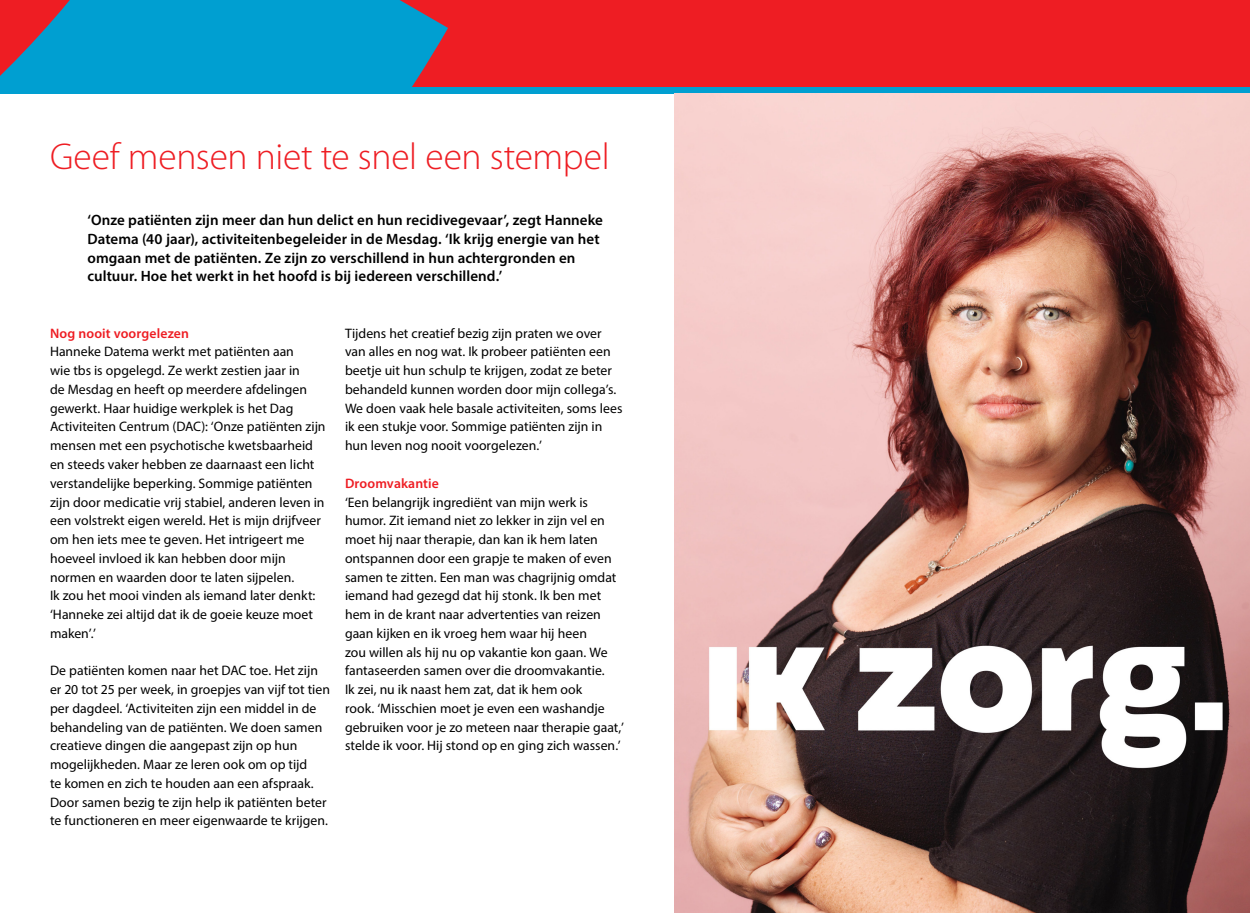
<style>
.page{position:relative;width:1250px;height:913px;background:#fff}
.page>*{position:absolute;margin:0;border:0;box-sizing:border-box;transform-origin:0 0}
.Kop_1_-_c45{font:300 37.5px "Myriad Pro";letter-spacing:-.01em;color:#ee1d23}
.Inleiding{font:600 15px/18.8px "Myriad Pro";letter-spacing:.005em;color:#000}
.Basistekst{font:13.75px/18.8px "Myriad Pro";color:#000}
.Tussenkop_2{font:600 13.75px "Myriad Pro";letter-spacing:.01em;color:#ee1d23}
</style>
<div class="page">
<div style="left:0;top:0;width:1250px;height:94px;background:#ee1d23"></div>
<svg style="left:0;top:0;width:448px;height:88px;background:#1a90bd"></svg>
<div style="left:0;top:88px;width:1250px;height:6px;background:#009fd1"></div>
<img style="left:674px;top:94px;width:576px;height:818px">
<p class="Kop_1_-_c45" style="left:50px;top:136px;width:561px">Geef mensen niet te snel een stempel</p>
<p class="Inleiding" style="left:88px;top:210px;width:517px">‘Onze patiënten zijn meer dan hun delict en hun recidivegevaar’, zegt Hanneke Datema (40 jaar), activiteitenbegeleider in de Mesdag. ‘Ik krijg energie van het omgaan met de patiënten. Ze zijn zo verschillend in hun achtergronden en cultuur. Hoe het werkt in het hoofd is bij iedereen verschillend.’</p>
<p class="Tussenkop_2" style="left:50px;top:324px;width:141px">Nog nooit voorgelezen</p>
<p class="Basistekst" style="left:50px;top:342px;width:277px">Hanneke Datema werkt met patiënten aan<br>wie tbs is opgelegd. Ze werkt zestien jaar in<br>de Mesdag en heeft op meerdere afdelingen gewerkt. Haar huidige werkplek is het Dag Activiteiten Centrum (DAC): ‘Onze patiënten zijn mensen met een psychotische kwetsbaarheid en steeds vaker hebben ze daarnaast een licht verstandelijke beperking. Sommige patiënten zijn door medicatie vrij stabiel, anderen leven in een volstrekt eigen wereld. Het is mijn drijfveer om hen iets mee te geven. Het intrigeert me hoeveel invloed ik kan hebben door mijn normen en waarden door te laten sijpelen.</p>
<p class="Basistekst" style="left:50px;top:586px;width:267px">Ik zou het mooi vinden als iemand later denkt: ‘Hanneke zei altijd dat ik de goeie keuze moet maken’.’</p>
<p class="Basistekst" style="left:50px;top:661px;width:282px">De patiënten komen naar het DAC toe. Het zijn er 20 tot 25 per week, in groepjes van vijf tot tien per dagdeel. ‘Activiteiten zijn een middel in de behandeling van de patiënten. We doen samen creatieve dingen die aangepast zijn op hun mogelijkheden. Maar ze leren ook om op tijd<br>te komen en zich te houden aan een afspraak.<br>Door samen bezig te zijn help ik patiënten beter te functioneren en meer eigenwaarde te krijgen.</p>
<p class="Basistekst" style="left:345px;top:323px;width:279px">Tijdens het creatief bezig zijn praten we over van alles en nog wat. Ik probeer patiënten een beetje uit hun schulp te krijgen, zodat ze beter behandeld kunnen worden door mijn collega’s.<br>We doen vaak hele basale activiteiten, soms lees ik een stukje voor. Sommige patiënten zijn in hun leven nog nooit voorgelezen.’</p>
<p class="Tussenkop_2" style="left:345px;top:474px;width:95px">Droomvakantie</p>
<p class="Basistekst" style="left:345px;top:492px;width:281px">‘Een belangrijk ingrediënt van mijn werk is humor. Zit iemand niet zo lekker in zijn vel en moet hij naar therapie, dan kan ik hem laten ontspannen door een grapje te maken of even samen te zitten. Een man was chagrijnig omdat iemand had gezegd dat hij stonk. Ik ben met hem in de krant naar advertenties van reizen gaan kijken en ik vroeg hem waar hij heen<br>zou willen als hij nu op vakantie kon gaan. We fantaseerden samen over die droomvakantie.<br>Ik zei, nu ik naast hem zat, dat ik hem ook<br>rook. ‘Misschien moet je even een washandje gebruiken voor je zo meteen naar therapie gaat,’ stelde ik voor. Hij stond op en ging zich wassen.’</p>
</div>
